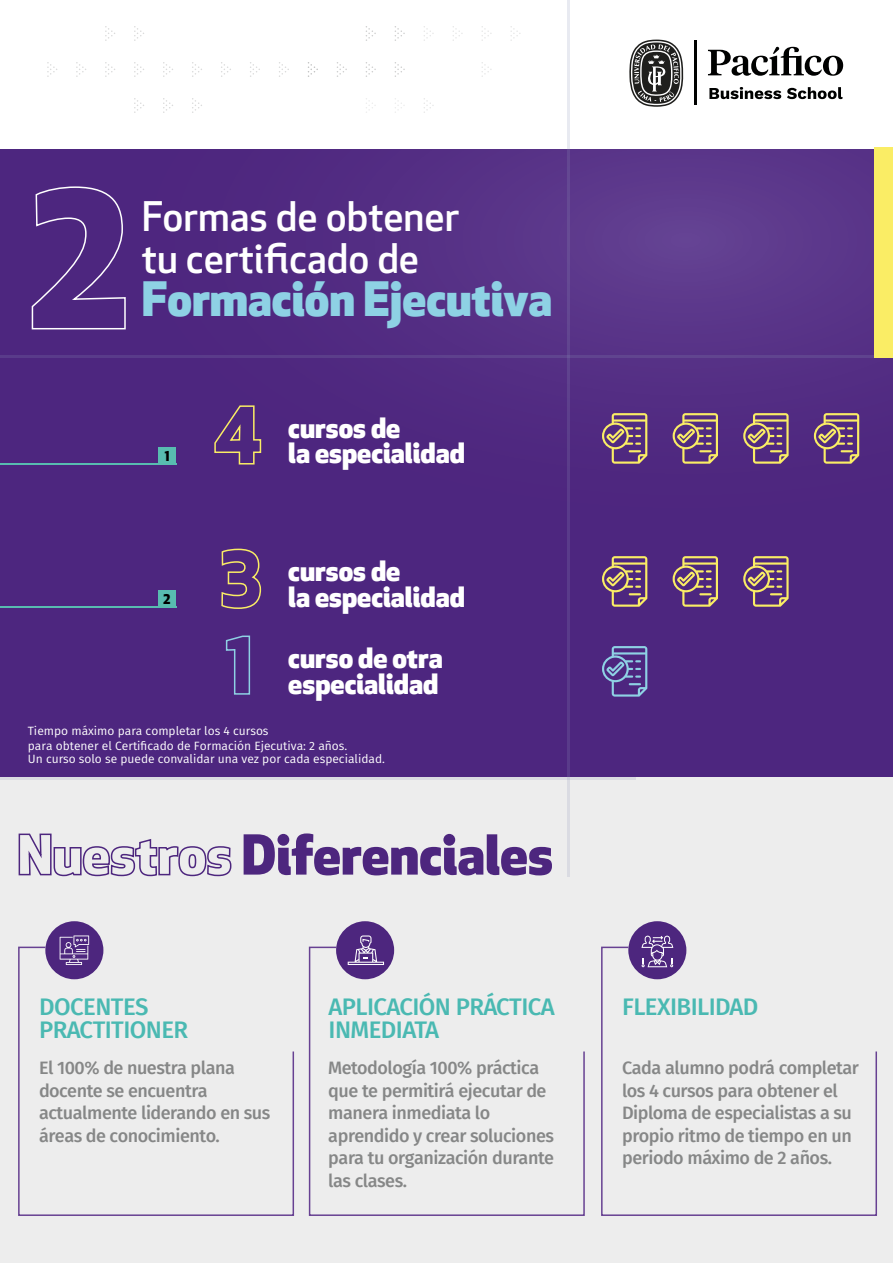
<style>
.page{position:relative;width:893px;height:1263px;background:#fff}
.page>*{position:absolute;margin:0;border:0;box-sizing:border-box;transform-origin:0 0}
.t1{font:53.7px "Apex New PS Heavy Proportional";color:#4d267e}
.t2{font:46.35px "Apex New PS Heavy Proportional";color:#8ed1e4}
.t3{font:500 39.9px/41.8px "Apex New";color:#fff}
.t4{font:27.45px/25.2px "Apex New PS Heavy Proportional";color:#fff}
.t5{font:500 24px/22.5px "Fira Sans";letter-spacing:-.025em;color:#4ab9b2}
.t6{font:500 18px/22.5px "Fira Sans";letter-spacing:-.025em;color:#868787}
.t7{font:13.05px "Apex New PS Heavy Proportional";color:#000100}
.t8{font:12px/14.4px "Fira Sans";color:#fff}
</style>
<div class="page">
<div style="left:0;top:149px;width:892px;height:631px;background:linear-gradient(to bottom,#573186,#4a237d)"></div>
<div style="left:0;top:777px;width:893px;height:486px;background:#ededed"></div>
<hr style="left:0;top:355px;width:893px;height:3px;background:#8d96b8">
<hr style="left:0;top:777px;width:635px;height:3px;background:#8d96b8">
<hr style="left:567px;top:0;width:3px;height:877px;background:#8d96b8">
<svg style="left:18px;top:833px;width:214px;height:44px"></svg>
<div style="left:45px;top:921px;width:58px;height:58px;background:#4d267e;border-radius:50%"></div>
<svg style="left:60px;top:935px;width:29px;height:11px"></svg>
<svg style="left:31px;top:186px;width:95px;height:144px"></svg>
<svg style="left:18px;top:946px;width:277px;height:270px"></svg>
<div style="left:336px;top:921px;width:58px;height:58px;background:#4d267e;border-radius:50%"></div>
<svg style="left:308px;top:946px;width:277px;height:270px"></svg>
<div style="left:628px;top:921px;width:58px;height:58px;background:#4d267e;border-radius:50%"></div>
<svg style="left:601px;top:946px;width:276px;height:270px"></svg>
<svg style="left:348px;top:935px;width:36px;height:30px"></svg>
<svg style="left:641px;top:936px;width:32px;height:31px"></svg>
<svg style="left:708px;top:47px;width:135px;height:29px"></svg>
<hr style="left:694px;top:41px;width:3px;height:64px;background:#000100">
<svg style="left:709px;top:87px;width:72px;height:12px"></svg>
<svg style="left:787px;top:87px;width:56px;height:12px"></svg>
<svg style="left:629px;top:40px;width:55px;height:67px"></svg>
<svg style="left:47px;top:62px;width:10px;height:15px"></svg>
<svg style="left:76px;top:62px;width:10px;height:15px"></svg>
<svg style="left:105px;top:26px;width:10px;height:15px"></svg>
<svg style="left:105px;top:62px;width:10px;height:15px"></svg>
<svg style="left:134px;top:26px;width:10px;height:15px"></svg>
<svg style="left:134px;top:62px;width:10px;height:15px"></svg>
<svg style="left:134px;top:98px;width:10px;height:15px"></svg>
<svg style="left:163px;top:62px;width:10px;height:15px"></svg>
<svg style="left:163px;top:98px;width:10px;height:15px"></svg>
<svg style="left:192px;top:62px;width:10px;height:15px"></svg>
<svg style="left:192px;top:98px;width:10px;height:15px"></svg>
<svg style="left:221px;top:62px;width:10px;height:15px"></svg>
<svg style="left:250px;top:62px;width:10px;height:15px"></svg>
<svg style="left:279px;top:62px;width:10px;height:15px"></svg>
<svg style="left:308px;top:62px;width:10px;height:15px"></svg>
<svg style="left:337px;top:62px;width:10px;height:15px"></svg>
<svg style="left:366px;top:26px;width:10px;height:15px"></svg>
<svg style="left:366px;top:62px;width:10px;height:15px"></svg>
<svg style="left:395px;top:26px;width:10px;height:15px"></svg>
<svg style="left:395px;top:62px;width:10px;height:15px"></svg>
<svg style="left:395px;top:98px;width:10px;height:15px"></svg>
<svg style="left:424px;top:26px;width:10px;height:15px"></svg>
<svg style="left:424px;top:98px;width:10px;height:15px"></svg>
<svg style="left:453px;top:26px;width:10px;height:15px"></svg>
<svg style="left:482px;top:26px;width:10px;height:15px"></svg>
<svg style="left:482px;top:62px;width:10px;height:15px"></svg>
<svg style="left:510px;top:26px;width:11px;height:15px"></svg>
<div style="left:874px;top:148px;width:19px;height:210px;background:#faed65"></div>
<svg style="left:214px;top:404px;width:48px;height:61px"></svg>
<hr style="left:0;top:464px;width:176px;height:1px;background:#58bcb0">
<div style="left:158px;top:447px;width:18px;height:18px;background:#58bcb0"></div>
<svg style="left:221px;top:548px;width:41px;height:62px"></svg>
<svg style="left:225px;top:634px;width:26px;height:61px"></svg>
<hr style="left:0;top:607px;width:176px;height:1px;background:#58bcb0">
<div style="left:158px;top:590px;width:18px;height:18px;background:#58bcb0"></div>
<svg style="left:602px;top:413px;width:45px;height:51px"></svg>
<svg style="left:673px;top:413px;width:45px;height:51px"></svg>
<svg style="left:743px;top:413px;width:46px;height:51px"></svg>
<svg style="left:814px;top:413px;width:45px;height:51px"></svg>
<svg style="left:602px;top:556px;width:45px;height:51px"></svg>
<svg style="left:602px;top:646px;width:45px;height:51px"></svg>
<svg style="left:673px;top:556px;width:45px;height:51px"></svg>
<svg style="left:743px;top:556px;width:46px;height:51px"></svg>
<h3 class="t3" style="left:142px;top:195px;width:319px">Formas de obtener tu certificado de</h3>
<h2 class="t2" style="left:142px;top:274px;width:412px">Formación Ejecutiva</h2>
<p class="t7" style="left:165px;top:449px;width:6px">1</p>
<p class="t7" style="left:163px;top:592px;width:9px">2</p>
<h3 class="t4" style="left:288px;top:417px;width:178px">cursos de<br>la especialidad</h3>
<h3 class="t4" style="left:288px;top:560px;width:178px">cursos de<br>la especialidad</h3>
<h3 class="t4" style="left:288px;top:647px;width:156px">curso de otra especialidad</h3>
<p class="t8" style="left:28px;top:724px;width:321px">Tiempo máximo para completar los 4 cursos<br>para obtener el Certificado de Formación Ejecutiva: 2 años.</p>
<p class="t8" style="left:28px;top:752px;width:359px">Un curso solo se puede convalidar una vez por cada especialidad.</p>
<h1 class="t1" style="left:242px;top:825px;width:313px">Diferenciales</h1>
<h3 class="t5" style="left:39px;top:994px;width:150px">DOCENTES<br>PRACTITIONER</h3>
<p class="t6" style="left:39px;top:1056px;width:233px">El 100% de nuestra plana docente se encuentra actualmente liderando en sus áreas de conocimiento.</p>
<h3 class="t5" style="left:328px;top:994px;width:228px">APLICACIÓN PRÁCTICA<br>INMEDIATA</h3>
<p class="t6" style="left:328px;top:1056px;width:227px">Metodología 100% práctica que te permitirá ejecutar de manera inmediata lo aprendido y crear soluciones para tu organización durante las clases.</p>
<h3 class="t5" style="left:622px;top:994px;width:138px">FLEXIBILIDAD</h3>
<p class="t6" style="left:622px;top:1056px;width:238px">Cada alumno podrá completar los 4 cursos para obtener el<br>Diploma de especialistas a su propio ritmo de tiempo en un periodo máximo de 2 años.</p>
</div>
